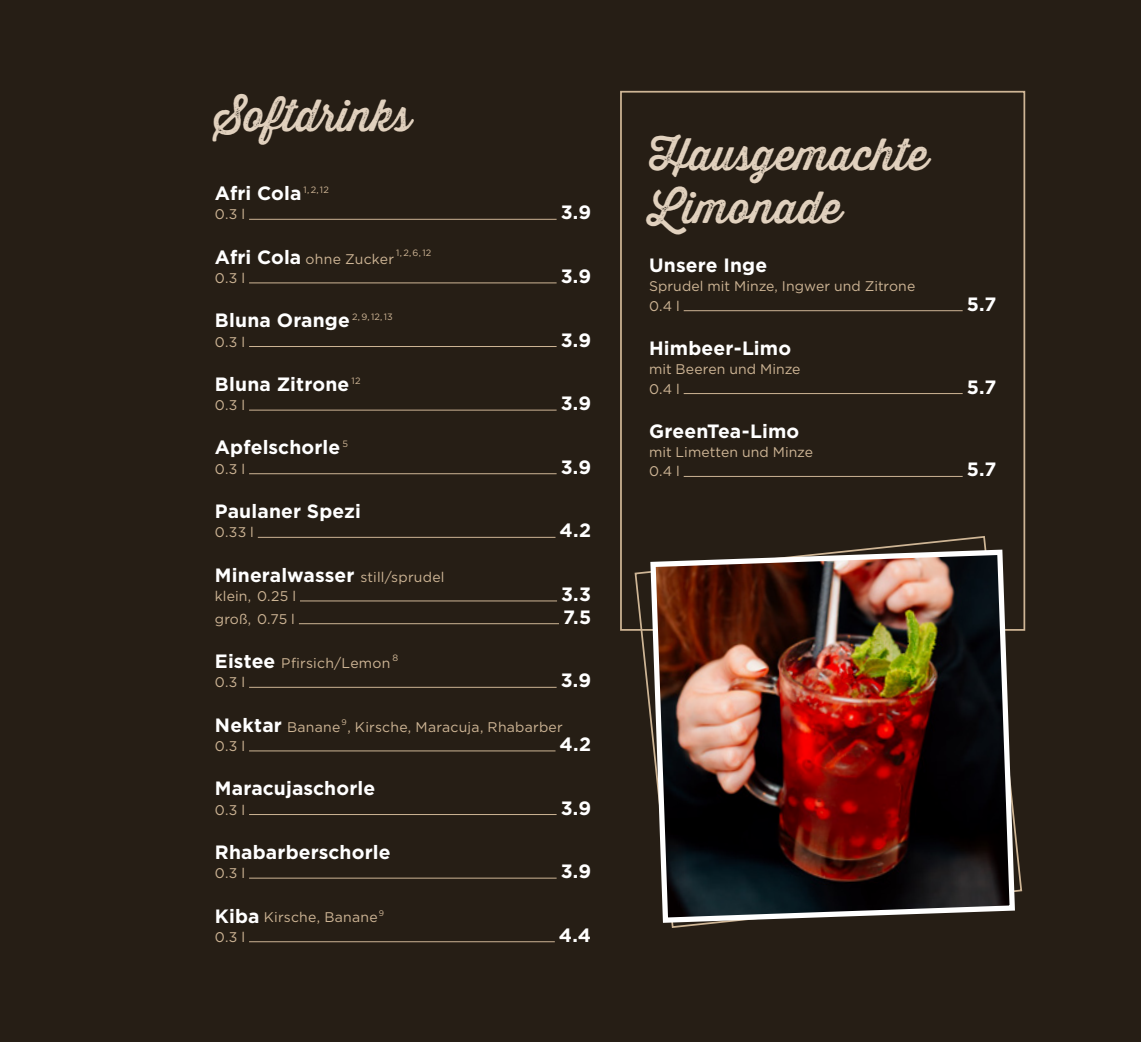
<style>
.page{position:relative;width:1141px;height:1042px;background:#261e15}
.page>*{position:absolute;margin:0;border:0;box-sizing:border-box;transform-origin:0 0}
.t1{font:43.75px/52.5px "Thirsty Rough Reg One";color:#e1d1be}
.t2{font:700 19.25px "Gotham";letter-spacing:.005em;color:#fff}
.t3{font:14px/19.2px "Gotham";letter-spacing:.01em;color:#ceb595}
.t4{font:9.1px "Gotham";color:#ceb595}
.t5{font:8.22px "Gotham";color:#ceb595}
.s1{font-weight:700;font-size:19.25px;color:#fff}
.s2{font-weight:400;font-size:14px;color:#ceb595}
</style>
<div class="page">
<svg style="left:634px;top:536px;width:389px;height:392px"></svg>
<hr style="left:249px;top:219px;width:308px;height:1px;background:#ceb595">
<hr style="left:249px;top:283px;width:308px;height:1px;background:#ceb595">
<hr style="left:249px;top:346px;width:308px;height:1px;background:#ceb595">
<hr style="left:249px;top:410px;width:308px;height:1px;background:#ceb595">
<hr style="left:249px;top:473px;width:308px;height:1px;background:#ceb595">
<hr style="left:258px;top:537px;width:297px;height:1px;background:#ceb595">
<hr style="left:300px;top:601px;width:257px;height:1px;background:#ceb595">
<hr style="left:299px;top:623px;width:260px;height:1px;background:#ceb595">
<hr style="left:249px;top:687px;width:308px;height:1px;background:#ceb595">
<hr style="left:249px;top:750px;width:306px;height:1px;background:#ceb595">
<hr style="left:249px;top:814px;width:308px;height:1px;background:#ceb595">
<hr style="left:249px;top:878px;width:308px;height:1px;background:#ceb595">
<hr style="left:249px;top:941px;width:306px;height:1px;background:#ceb595">
<hr style="left:684px;top:310px;width:279px;height:1px;background:#ceb595">
<hr style="left:684px;top:393px;width:279px;height:1px;background:#ceb595">
<hr style="left:684px;top:476px;width:279px;height:1px;background:#ceb595">
<div style="left:620px;top:91px;width:405px;height:540px;border:2px solid #ceb595"></div>
<img style="left:648px;top:547px;width:370px;height:378px">
<h1 class="t1" style="left:215px;top:89px;width:198px">Softdrinks</h1>
<h2 class="t2" style="left:215px;top:180px;width:116px">Afri Cola <sup>1,</sup> <sup>2,</sup> <sup>12</sup></h2>
<p class="t3" style="left:215px;top:204px;width:32px">0.3 l</p>
<h2 class="t2" style="left:561px;top:200px;width:32px">3.9</h2>
<p class="t3" style="left:215px;top:249px;width:181px"><span class="s1">Afri Cola</span> ohne Zucker</p>
<p class="t4" style="left:396px;top:247px;width:37px">1, 2, 6, 12</p>
<p class="t3" style="left:215px;top:268px;width:32px">0.3 l</p>
<h2 class="t2" style="left:561px;top:263px;width:32px">3.9</h2>
<h2 class="t2" style="left:215px;top:308px;width:179px">Bluna Orange <sup>2,</sup> <sup>9,</sup> <sup>12,</sup> <sup>13</sup></h2>
<p class="t3" style="left:215px;top:332px;width:32px">0.3 l</p>
<h2 class="t2" style="left:561px;top:327px;width:32px">3.9</h2>
<h2 class="t2" style="left:215px;top:371px;width:147px">Bluna Zitrone <sup>12</sup></h2>
<p class="t3" style="left:215px;top:395px;width:32px">0.3 l</p>
<h2 class="t2" style="left:561px;top:390px;width:32px">3.9</h2>
<h2 class="t2" style="left:215px;top:435px;width:135px">Apfelschorle <sup>5</sup></h2>
<p class="t3" style="left:215px;top:459px;width:32px">0.3 l</p>
<h2 class="t2" style="left:561px;top:454px;width:32px">3.9</h2>
<h2 class="t2" style="left:215px;top:498px;width:148px">Paulaner Spezi</h2>
<p class="t3" style="left:215px;top:522px;width:40px">0.33 l</p>
<h2 class="t2" style="left:560px;top:518px;width:33px">4.2</h2>
<h2 class="t2" style="left:215px;top:562px;width:231px">Mineralwasser <span class="s2">still/sprudel</span></h2>
<p class="t3" style="left:215px;top:586px;width:83px">klein, 0.25 l</p>
<h2 class="t2" style="left:561px;top:581px;width:32px">3.3</h2>
<p class="t3" style="left:215px;top:609px;width:82px">groß, 0.75 l</p>
<h2 class="t2" style="left:563px;top:604px;width:30px">7.5</h2>
<p class="t3" style="left:215px;top:653px;width:177px"><span class="s1">Eistee</span> Pfirsich/Lemon</p>
<p class="t4" style="left:392px;top:652px;width:7px">8</p>
<p class="t3" style="left:215px;top:672px;width:32px">0.3 l</p>
<h2 class="t2" style="left:561px;top:668px;width:32px">3.9</h2>
<h2 class="t2" style="left:215px;top:712px;width:127px">Nektar <span class="s2">Banane</span></h2>
<p class="t5" style="left:341px;top:717px;width:7px">9</p>
<p class="t3" style="left:347px;top:717px;width:217px">, Kirsche, Maracuja, Rhabarber</p>
<p class="t3" style="left:215px;top:736px;width:32px">0.3 l</p>
<h2 class="t2" style="left:560px;top:731px;width:33px">4.2</h2>
<h2 class="t2" style="left:215px;top:776px;width:162px">Maracujaschorle</h2>
<p class="t3" style="left:215px;top:799px;width:32px">0.3 l</p>
<h2 class="t2" style="left:561px;top:795px;width:32px">3.9</h2>
<h2 class="t2" style="left:215px;top:839px;width:177px">Rhabarberschorle</h2>
<p class="t3" style="left:215px;top:863px;width:32px">0.3 l</p>
<h2 class="t2" style="left:561px;top:858px;width:32px">3.9</h2>
<p class="t3" style="left:215px;top:907px;width:164px"><span class="s1">Kiba</span> Kirsche, Banane</p>
<p class="t5" style="left:379px;top:907px;width:7px">9</p>
<p class="t3" style="left:215px;top:927px;width:32px">0.3 l</p>
<h2 class="t2" style="left:559px;top:922px;width:34px">4.4</h2>
<h1 class="t1" style="left:649px;top:128px;width:281px">Hausgemachte<br>Limonade</h1>
<h2 class="t2" style="left:649px;top:253px;width:120px">Unsere Inge</h2>
<p class="t3" style="left:649px;top:276px;width:268px">Sprudel mit Minze, Ingwer und Zitrone<br>0.4 l</p>
<h2 class="t2" style="left:649px;top:335px;width:144px">Himbeer-Limo</h2>
<p class="t3" style="left:649px;top:359px;width:153px">mit Beeren und Minze<br>0.4 l</p>
<h2 class="t2" style="left:649px;top:418px;width:152px">GreenTea-Limo</h2>
<p class="t3" style="left:649px;top:442px;width:166px">mit Limetten und Minze<br>0.4 l</p>
<h2 class="t2" style="left:967px;top:291px;width:31px">5.7</h2>
<h2 class="t2" style="left:967px;top:374px;width:31px">5.7</h2>
<h2 class="t2" style="left:967px;top:457px;width:31px">5.7</h2>
</div>
